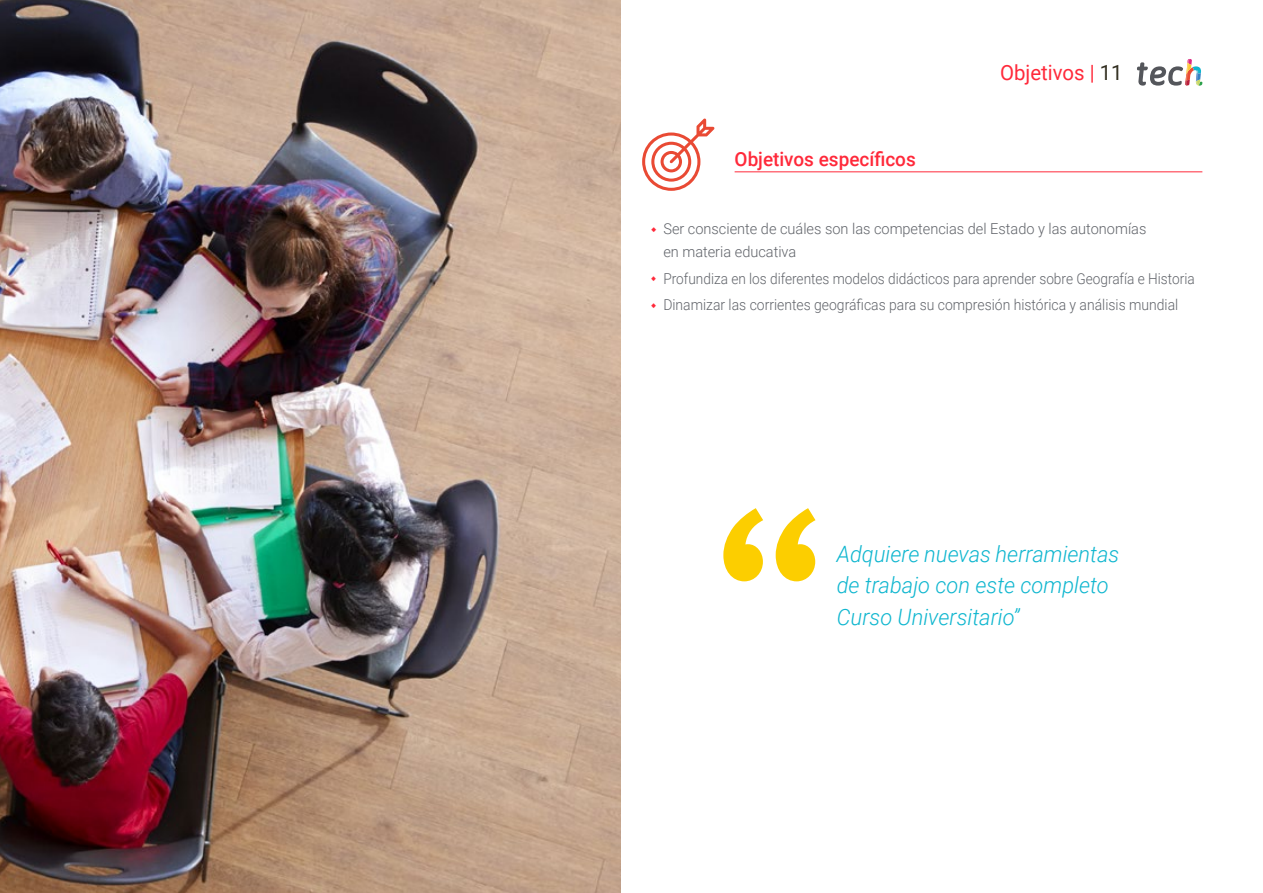
<style>
.page{position:relative;width:1263px;height:893px;background:#fff}
.page>*{position:absolute;margin:0;border:0;box-sizing:border-box;transform-origin:0 0}
.t1{font:italic 300 22.5px/31.5px "Roboto";color:#0fb6cf}
.t2{font:21px "Roboto";color:#ff293a}
.t3{font:500 19.5px "Roboto";color:#ff293a}
.t4{font:300 15px/26.7px "Roboto";color:#61646a;scale:.91 1}
.t5{font:300 15px/22.5px "Roboto";color:#61646a}
.s1{color:#312e20}
</style>
<div class="page">
<svg style="left:723px;top:508px;width:92px;height:73px"></svg>
<svg style="left:1137px;top:59px;width:65px;height:27px"></svg>
<hr style="left:735px;top:171px;width:467px;height:1px;background:#ff293a">
<svg style="left:642px;top:118px;width:72px;height:73px"></svg>
<img style="left:0;top:0;width:621px;height:893px">
<h3 class="t3" style="left:735px;top:145px;width:183px">Objetivos específicos</h3>
<h2 class="t2" style="left:1000px;top:57px;width:124px">Objetivos | <span class="s1">11</span></h2>
<p class="t5" style="left:663px;top:217px;width:484px">Ser consciente de cuáles son las competencias del Estado y las autonomías en materia educativa</p>
<p class="t4" style="left:663px;top:264px;width:585px">Profundiza en los diferentes modelos didácticos para aprender sobre Geografía e Historia<br>Dinamizar las corrientes geográficas para su compresión histórica y análisis mundial</p>
<h1 class="t1" style="left:837px;top:537px;width:284px">Adquiere nuevas herramientas de trabajo con este completo<br>Curso Universitario”</h1>
</div>
